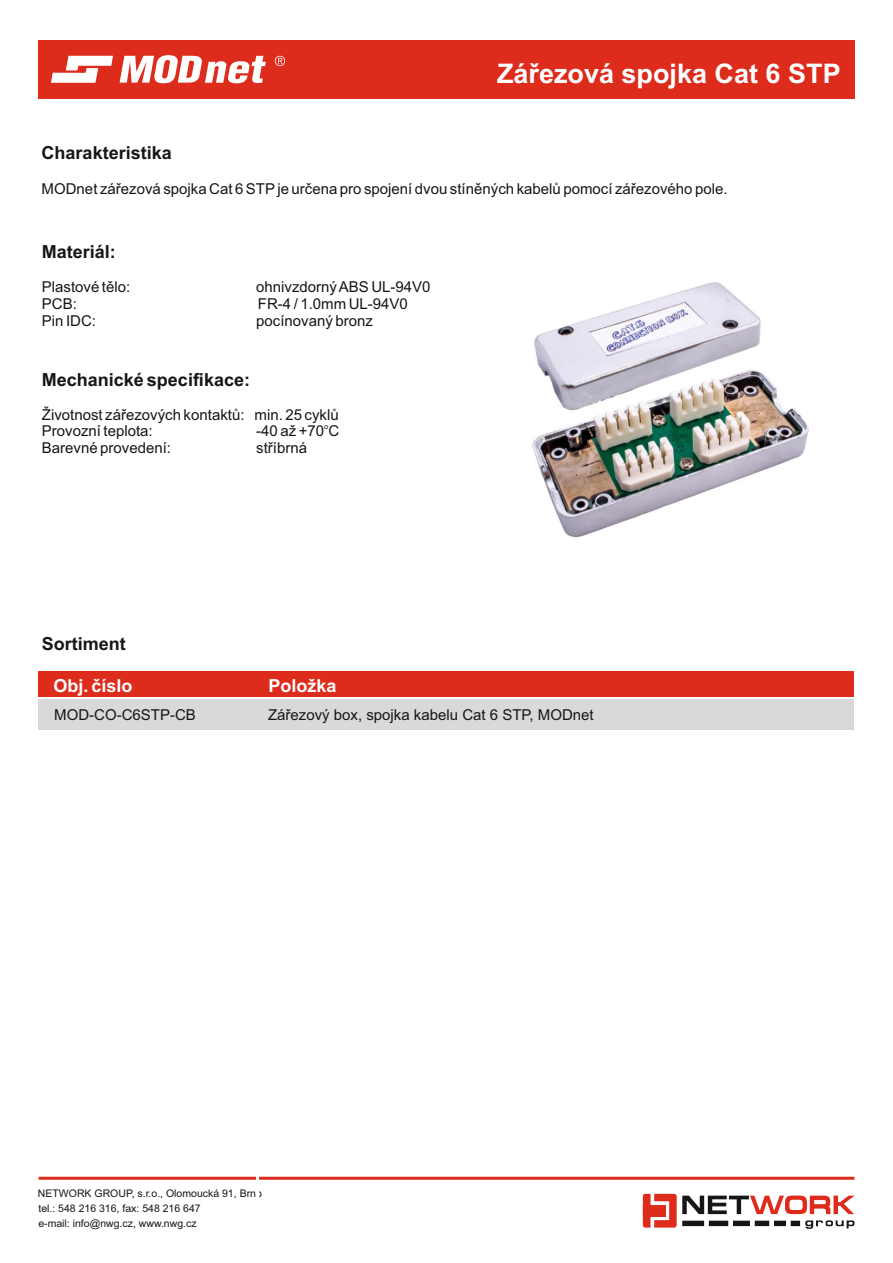
<style>
.page{position:relative;width:893px;height:1263px;background:#fff}
.page>*{position:absolute;margin:0;border:0;box-sizing:border-box;transform-origin:0 0}
.t1{font:700 27px "Arial";color:#fff}
.t2{font:700 18px "Arial";color:#151616}
.t3{font:700 18px "Arial";color:#fff}
.t4{font:15px "Arial";color:#151616}
.t5{font:10.5px/15.8px "Arial";color:#151616}
.t6{font:7.5px "Arial";color:#151616}
</style>
<div class="page">
<div style="left:38px;top:671px;width:816px;height:26px;background:#dd2b1c"></div>
<div style="left:38px;top:699px;width:816px;height:31px;background:#d9d9da"></div>
<div style="left:38px;top:40px;width:816px;height:59px;background:#dd2b1c"></div>
<svg style="left:120px;top:55px;width:146px;height:28px"></svg>
<svg style="left:51px;top:56px;width:62px;height:27px"></svg>
<svg style="left:275px;top:56px;width:10px;height:10px"></svg>
<svg style="left:643px;top:1194px;width:212px;height:35px"></svg>
<div style="left:709px;top:1221px;width:19px;height:5px;background:#151616"></div>
<div style="left:774px;top:1221px;width:12px;height:5px;background:#151616"></div>
<div style="left:791px;top:1221px;width:9px;height:5px;background:#151616"></div>
<div style="left:733px;top:1221px;width:17px;height:5px;background:#151616"></div>
<div style="left:755px;top:1221px;width:14px;height:5px;background:#151616"></div>
<hr style="left:39px;top:1177px;width:815px;height:3px;background:#dd2b1c">
<hr style="left:256px;top:1044px;width:2px;height:159px;background:#fff">
<img style="left:532px;top:282px;width:277px;height:256px">
<h1 class="t1" style="left:497px;top:63px;width:345px">Zářezová spojka Cat 6 STP</h1>
<p class="t2" style="left:42px;top:146px;width:132px">Charakteristika</p>
<p class="t4" style="left:42px;top:183px;width:687px">MODnet zářezová spojka Cat 6 STPje určena pro spojení dvou stíněných kabelů pomocí zářezového pole.</p>
<p class="t2" style="left:42px;top:245px;width:76px">Materiál:</p>
<p class="t4" style="left:42px;top:281px;width:90px">Plastové tělo:</p>
<p class="t4" style="left:256px;top:281px;width:176px">ohnivzdorný ABS UL-94V0</p>
<p class="t4" style="left:42px;top:298px;width:37px">PCB:</p>
<p class="t4" style="left:258px;top:298px;width:152px">FR-4 / 1.0mm UL-94V0</p>
<p class="t4" style="left:42px;top:315px;width:56px">Pin IDC:</p>
<p class="t4" style="left:256px;top:315px;width:118px">pocínovaný bronz</p>
<p class="t2" style="left:42px;top:372px;width:210px">Mechanické specifikace:</p>
<p class="t4" style="left:42px;top:409px;width:298px">Životnost zářezových kontaktů: min. 25 cyklů</p>
<p class="t6" style="left:324px;top:423px;width:6px">o</p>
<p class="t4" style="left:42px;top:426px;width:112px">Provozní teplota:</p>
<p class="t4" style="left:256px;top:426px;width:84px">-40 až +70 C</p>
<p class="t4" style="left:42px;top:442px;width:131px">Barevné provedení:</p>
<p class="t4" style="left:256px;top:442px;width:52px">stříbrná</p>
<p class="t2" style="left:42px;top:637px;width:86px">Sortiment</p>
<p class="t3" style="left:53px;top:679px;width:81px">Obj. číslo</p>
<p class="t4" style="left:54px;top:709px;width:143px">MOD-CO-C6STP-CB</p>
<p class="t4" style="left:268px;top:709px;width:327px">Zářezový box, spojka kabelu Cat 6 STP, MODnet</p>
<p class="t3" style="left:269px;top:679px;width:70px">Položka</p>
<p class="t5" style="left:38px;top:1186px;width:225px">NETWORK GROUP, s.r.o., Olomoucká 91, Brno tel.: 548 216 316, fax: 548 216 647</p>
<p class="t5" style="left:38px;top:1216px;width:160px">e-mail: info@nwg.cz, www.nwg.cz</p>
</div>
